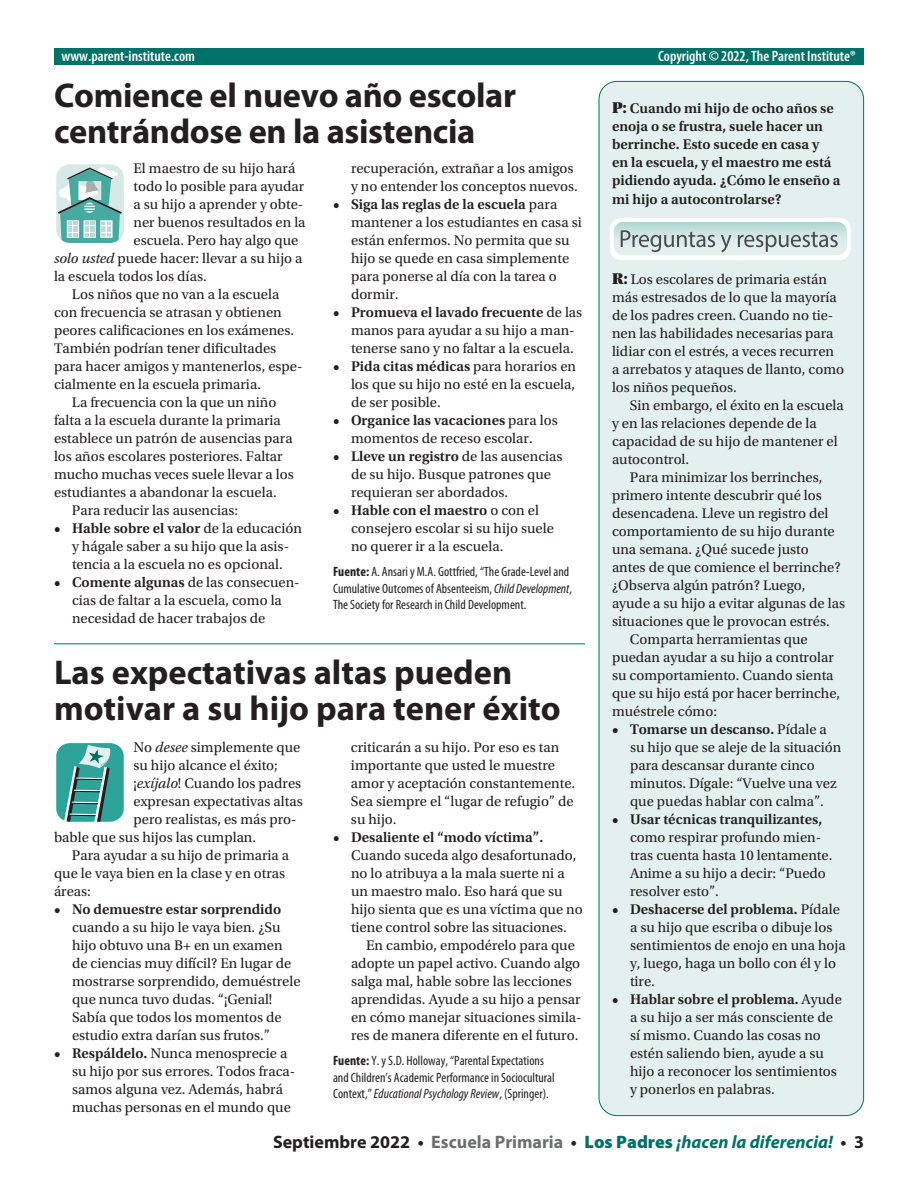
<style>
.page{position:relative;width:918px;height:1188px;background:#fff}
.page>*{position:absolute;margin:0;border:0;box-sizing:border-box;transform-origin:0 0}
.t1{font:700 34.5px/36px "Myriad Pro";color:#231f20}
.t2{font:italic 700 18px "Myriad Pro";color:#007167}
.t3{font:600 condensed 15px "Myriad Pro";color:#fff}
.t4{font:14.7px/18px "Utopia Std";color:#231f20}
.t5{font:600 14.7px/18px "Utopia Std";color:#231f20}
.t6{font:condensed 13.5px/16.5px "Myriad Pro";color:#231f20}
.s1{font-family:"Utopia Std Black Headline";font-weight:400;font-size:16.5px}
.s2{font-weight:600}
.s3{font-weight:700}
.s4{font-style:italic}
.s5{font-family:"Utopia Std Black Headline";font-size:16.5px}
.s6{font-style:normal;color:#231f20}
.s7{font-style:normal;color:#6c6d70}
.s8{font-weight:900;font-style:normal}
</style>
<div class="page">
<div style="left:599px;top:81px;width:265px;height:1035px;background:#e4f0ef;border-radius:18px"></div>
<div style="left:54px;top:49px;width:810px;height:16px;background:#007167"></div>
<svg style="left:610px;top:218px;width:241px;height:42px"></svg>
<svg style="left:56px;top:743px;width:68px;height:81px;background:#54a9a2"></svg>
<svg style="left:56px;top:164px;width:68px;height:79px;background:#9acac6"></svg>
<hr style="left:54px;top:643px;width:531px;height:1px;background:#007167">
<p class="t3" style="left:62px;top:46px;width:135px">www.parent-institute.com</p>
<p class="t3" style="left:658px;top:46px;width:199px">Copyright © 2022, The Parent Institute®</p>
<h1 class="t1" style="left:54px;top:76px;width:464px">Comience el nuevo año escolar centrándose en la asistencia</h1>
<p class="t5" style="left:612px;top:99px;width:230px"><span class="s1">P:</span> Cuando mi hijo de ocho años se enoja o se frustra, suele hacer un berrinche. Esto sucede en casa y<br>en la escuela, y el maestro me está pidiendo ayuda. ¿Cómo le enseño a</p>
<p class="t5" style="left:612px;top:191px;width:171px">mi hijo a autocontrolarse?</p>
<p class="t4" style="left:351px;top:159px;width:228px">recuperación, extrañar a los amigos y no entender los conceptos nuevos.</p>
<p class="t4" style="left:351px;top:195px;width:232px;text-indent:-18px"><span class="s2">• Siga las reglas de la escuela</span> para mantener a los estudiantes en casa si están enfermos. No permita que su hijo se quede en casa simplemente para ponerse al día con la tarea o dormir.</p>
<p class="t4" style="left:351px;top:303px;width:233px;text-indent:-18px"><span class="s2">• Promueva el lavado frecuente</span> de las manos para ayudar a su hijo a man&shy;tenerse sano y no faltar a la escuela.</p>
<p class="t4" style="left:351px;top:357px;width:227px;text-align:justify;text-indent:-18px"><span class="s2">• Pida citas médicas</span> para horarios en los que su hijo no esté en la escuela, de ser posible.</p>
<p class="t4" style="left:333px;top:411px;width:226px;text-align:center"><span class="s2">• Organice las vacaciones</span> para los momentos de receso escolar.</p>
<p class="t4" style="left:351px;top:447px;width:213px;text-indent:-18px"><span class="s2">• Lleve un registro</span> de las ausencias de su hijo. Busque patrones que requieran ser abordados.</p>
<p class="t4" style="left:351px;top:501px;width:204px;text-indent:-18px"><span class="s2">• Hable con el maestro</span> o con el consejero escolar si su hijo suele no querer ir a la escuela.</p>
<p class="t6" style="left:333px;top:564px;width:241px"><span class="s3">Fuente:</span> A. Ansari y M.A. Gottfried, “The Grade-Level and<br>Cumulative Outcomes of Absenteeism, <span class="s4">Child Development</span>,<br>The Society for Research in Child Development.</p>
<p class="t4" style="left:134px;top:159px;width:163px">El maestro de su hijo hará</p>
<p class="t4" style="left:134px;top:177px;width:172px">todo lo posible para ayudar</p>
<p class="t4" style="left:134px;top:195px;width:171px">a su hijo a aprender y obte-</p>
<p class="t4" style="left:134px;top:213px;width:174px">ner buenos resultados en la</p>
<p class="t4" style="left:134px;top:231px;width:166px">escuela. Pero hay algo que</p>
<p class="t4" style="left:54px;top:249px;width:250px"><span class="s4">solo usted</span> puede hacer: llevar a su hijo a</p>
<p class="t4" style="left:54px;top:267px;width:154px">la escuela todos los días.</p>
<p class="t4" style="left:72px;top:285px;width:209px">Los niños que no van a la escuela</p>
<p class="t4" style="left:54px;top:303px;width:229px">con frecuencia se atrasan y obtienen</p>
<p class="t4" style="left:54px;top:321px;width:242px">peores calificaciones en los exámenes.</p>
<p class="t4" style="left:54px;top:339px;width:224px">También podrían tener dificultades</p>
<p class="t4" style="left:54px;top:357px;width:250px">para hacer amigos y mantenerlos, espe-</p>
<p class="t4" style="left:54px;top:375px;width:209px">cialmente en la escuela primaria.</p>
<p class="t4" style="left:72px;top:393px;width:206px">La frecuencia con la que un niño</p>
<p class="t4" style="left:54px;top:411px;width:228px">falta a la escuela durante la primaria</p>
<p class="t4" style="left:54px;top:429px;width:240px">establece un patrón de ausencias para</p>
<p class="t4" style="left:54px;top:447px;width:230px">los años escolares posteriores. Faltar</p>
<p class="t4" style="left:54px;top:465px;width:241px">mucho muchas veces suele llevar a los</p>
<p class="t4" style="left:54px;top:483px;width:224px">estudiantes a abandonar la escuela.</p>
<p class="t4" style="left:72px;top:501px;width:168px">Para reducir las ausencias:</p>
<p class="t4" style="left:54px;top:519px;width:249px;text-align:center"><span class="s2">• Hable sobre el valor</span> de la educación y hágale saber a su hijo que la asis&shy;tencia a la escuela no es opcional.</p>
<p class="t4" style="left:72px;top:573px;width:229px;text-indent:-18px"><span class="s2">• Comente algunas</span> de las consecuen&shy;cias de faltar a la escuela, como la necesidad de hacer trabajos de</p>
<p class="t4" style="left:612px;top:270px;width:234px"><span class="s5">R:</span> Los escolares de primaria están más estresados de lo que la mayoría de los padres creen. Cuando no tie&shy;nen las habilidades necesarias para lidiar con el estrés, a veces recurren a arrebatos y ataques de llanto, como los niños pequeños.</p>
<p class="t4" style="left:612px;top:396px;width:233px;text-indent:18px">Sin embargo, el éxito en la escuela y en las relaciones depende de la capacidad de su hijo de mantener el autocontrol.</p>
<p class="t4" style="left:630px;top:468px;width:194px">Para minimizar los berrinches,</p>
<p class="t4" style="left:612px;top:486px;width:211px">primero intente descubrir qué los</p>
<p class="t4" style="left:612px;top:504px;width:218px">desencadena. Lleve un registro del</p>
<p class="t4" style="left:612px;top:522px;width:224px">comportamiento de su hijo durante</p>
<p class="t4" style="left:612px;top:540px;width:198px">una semana. ¿Qué sucede justo</p>
<p class="t4" style="left:612px;top:558px;width:230px">antes de que comience el berrinche?</p>
<p class="t4" style="left:612px;top:576px;width:195px">¿Observa algún patrón? Luego,</p>
<p class="t4" style="left:612px;top:594px;width:235px">ayude a su hijo a evitar algunas de las</p>
<p class="t4" style="left:612px;top:612px;width:219px">situaciones que le provocan estrés.</p>
<p class="t4" style="left:630px;top:630px;width:179px">Comparta herramientas que</p>
<p class="t4" style="left:612px;top:648px;width:223px">puedan ayudar a su hijo a controlar</p>
<p class="t4" style="left:612px;top:666px;width:223px">su comportamiento. Cuando sienta</p>
<p class="t4" style="left:612px;top:684px;width:230px">que su hijo está por hacer berrinche,</p>
<p class="t4" style="left:612px;top:702px;width:107px">muéstrele cómo:</p>
<p class="t4" style="left:630px;top:720px;width:213px;text-indent:-18px"><span class="s2">• Tomarse un descanso.</span> Pídale a su hijo que se aleje de la situación para descansar durante cinco minutos. Dígale: “Vuelve una vez que puedas hablar con calma”.</p>
<p class="t5" style="left:612px;top:810px;width:212px">• Usar técnicas tranquilizantes,</p>
<p class="t4" style="left:630px;top:828px;width:204px">como respirar profundo mien&shy;tras cuenta hasta 10 lentamente.<br>Anime a su hijo a decir: “Puedo resolver esto”.</p>
<p class="t4" style="left:630px;top:900px;width:217px;text-indent:-18px"><span class="s2">• Deshacerse del problema.</span> Pídale a su hijo que escriba o dibuje los sentimientos de enojo en una hoja y, luego, haga un bollo con él y lo tire.</p>
<p class="t4" style="left:630px;top:990px;width:213px;text-indent:-18px"><span class="s2">• Hablar sobre el problema.</span> Ayude a su hijo a ser más consciente de sí mismo. Cuando las cosas no estén saliendo bien, ayude a su hijo a reconocer los sentimientos y ponerlos en palabras.</p>
<h1 class="t1" style="left:54px;top:653px;width:508px">Las expectativas altas pueden motivar a su hijo para tener éxito</h1>
<p class="t4" style="left:351px;top:738px;width:226px">criticarán a su hijo. Por eso es tan importante que usted le muestre amor y aceptación constantemente.<br>Sea siempre el “lugar de refugio” de su hijo.</p>
<p class="t5" style="left:333px;top:828px;width:212px">• Desaliente el “modo víctima”.</p>
<p class="t4" style="left:351px;top:846px;width:233px">Cuando suceda algo desafortunado, no lo atribuya a la mala suerte ni a un maestro malo. Eso hará que su hijo sienta que es una víctima que no tiene control sobre las situaciones.</p>
<p class="t4" style="left:351px;top:936px;width:232px;text-indent:15px">En cambio, empodérelo para que adopte un papel activo. Cuando algo salga mal, hable sobre las lecciones aprendidas. Ayude a su hijo a pensar en cómo manejar situaciones simila&shy;res de manera diferente en el futuro.</p>
<p class="t6" style="left:333px;top:1052px;width:223px"><span class="s3">Fuente:</span> Y. y S.D. Holloway, “Parental Expectations and Children’s Academic Performance in Sociocultural<br>Context,” <span class="s4">Educational Psychology Review</span>, (Springer).</p>
<p class="t4" style="left:134px;top:738px;width:168px">No <span class="s4">desee</span> simplemente que</p>
<p class="t4" style="left:134px;top:756px;width:146px">su hijo alcance el éxito;</p>
<p class="t4" style="left:134px;top:774px;width:169px">¡<span class="s4">exíjalo</span>! Cuando los padres</p>
<p class="t4" style="left:134px;top:792px;width:171px">expresan expectativas altas</p>
<p class="t4" style="left:134px;top:810px;width:165px">pero realistas, es más pro-</p>
<p class="t4" style="left:54px;top:828px;width:204px">bable que sus hijos las cumplan.</p>
<p class="t4" style="left:72px;top:846px;width:219px">Para ayudar a su hijo de primaria a</p>
<p class="t4" style="left:54px;top:864px;width:233px">que le vaya bien en la clase y en otras</p>
<p class="t4" style="left:54px;top:882px;width:38px">áreas:</p>
<p class="t5" style="left:54px;top:900px;width:229px">• No demuestre estar sorprendido</p>
<p class="t4" style="left:72px;top:918px;width:230px">cuando a su hijo le vaya bien. ¿Su hijo obtuvo una B+ en un examen de ciencias muy difícil? En lugar de mostrarse sorprendido, demuéstrele que nunca tuvo dudas. “¡Genial!<br>Sabía que todos los momentos de estudio extra darían sus frutos.”</p>
<p class="t4" style="left:72px;top:1044px;width:225px;text-indent:-18px"><span class="s2">• Respáldelo.</span> Nunca menosprecie a su hijo por sus errores. Todos fraca&shy;samos alguna vez. Además, habrá muchas personas en el mundo que</p>
<p class="t2" style="left:273px;top:1130px;width:592px"><span class="s6">Septiembre 2022 •</span> <span class="s7">Escuela Primaria</span> <span class="s6">•</span> <span class="s8">Los Padres</span> ¡hacen la diferencia! <span class="s6">• 3</span></p>
</div>
